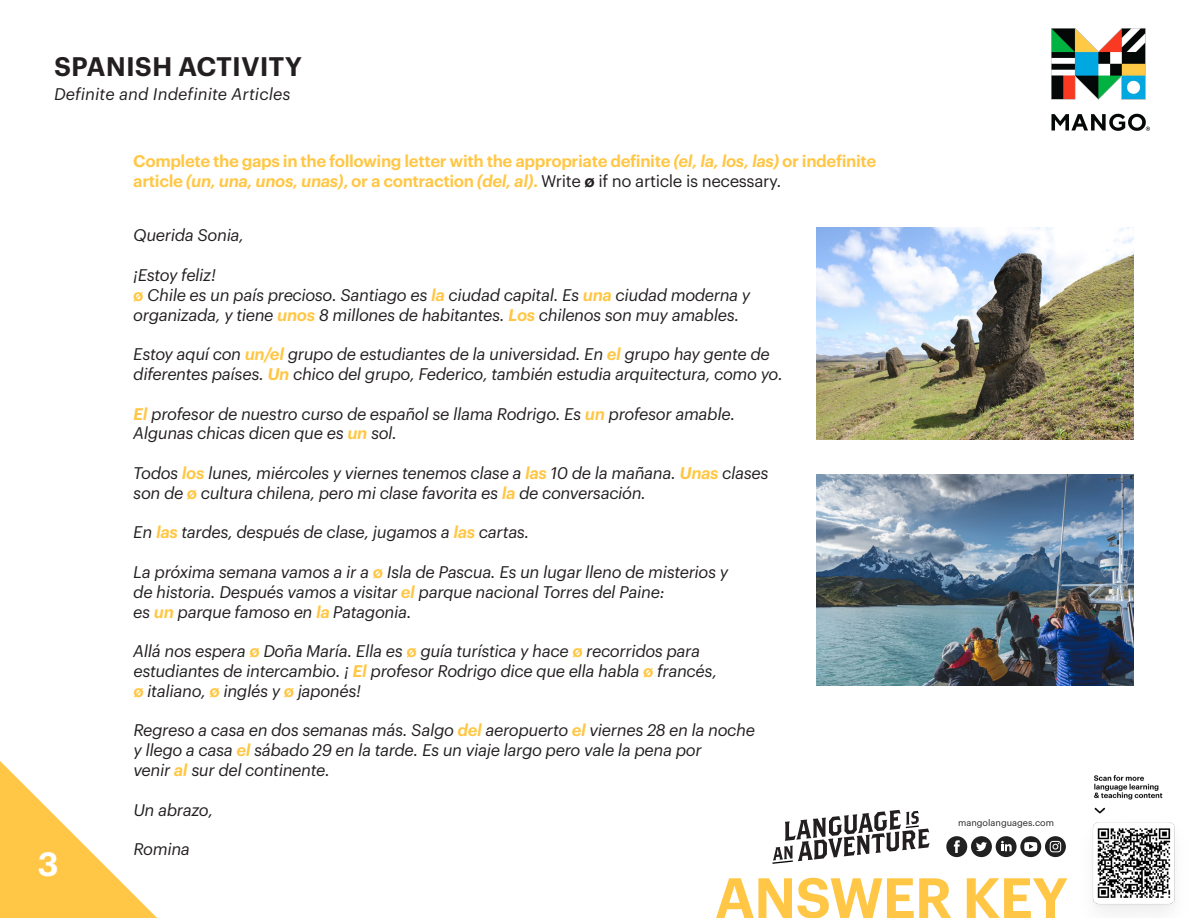
<style>
.page{position:relative;width:1188px;height:918px;background:#fff}
.page>*{position:absolute;margin:0;border:0;box-sizing:border-box;transform-origin:0 0}
.t1{font:600 55.5px "Graphik LCG";letter-spacing:-.025em;color:#ffc745}
.t2{font:600 33px "Graphik LCG";color:#fff}
.t3{font:600 26.25px "Graphik LCG";color:#231f20}
.t4{font:italic 16.5px/19.8px "Graphik LCG";letter-spacing:-.025em;color:#231f20}
.t5{font:600 16.5px/19.8px "Graphik LCG";letter-spacing:-.025em;color:#ffc745}
.t6{font:italic 16.5px "Graphik LCG";color:#231f20}
.t7{font:9px "Graphik LCG";color:#231f20}
.s1{font-style:italic}
.s2{font-weight:400;color:#231f20}
.s3{color:#231f20}
.s4{font-weight:600;font-style:normal;color:#ffc745}
.s5{font-weight:600;color:#ffc745}
</style>
<div class="page">
<div style="left:1020px;top:836px;width:21px;height:21px;background:#212121;border-radius:10px"></div>
<svg style="left:1024px;top:842px;width:13px;height:9px"></svg>
<div style="left:971px;top:836px;width:21px;height:21px;background:#212121;border-radius:10px"></div>
<svg style="left:976px;top:842px;width:11px;height:9px"></svg>
<div style="left:996px;top:836px;width:21px;height:21px;background:#212121;border-radius:10px"></div>
<svg style="left:1001px;top:841px;width:11px;height:10px"></svg>
<div style="left:946px;top:836px;width:21px;height:21px;background:#212121;border-radius:10px"></div>
<svg style="left:954px;top:840px;width:6px;height:13px"></svg>
<svg style="left:1045px;top:836px;width:21px;height:21px"></svg>
<svg style="left:1050px;top:841px;width:11px;height:11px"></svg>
<img style="left:816px;top:228px;width:318px;height:211px">
<img style="left:816px;top:474px;width:318px;height:211px">
<svg style="left:0;top:761px;width:157px;height:157px"></svg>
<svg style="left:773px;top:810px;width:157px;height:54px"></svg>
<img style="left:1092px;top:775px;width:83px;height:137px">
<img style="left:1052px;top:29px;width:98px;height:101px">
<h2 class="t3" style="left:54px;top:46px;width:250px">SPANISH ACTIVITY</h2>
<p class="t6" style="left:54px;top:81px;width:238px">Definite and Indefinite Articles</p>
<p class="t5" style="left:133px;top:150px;width:745px">Complete the gaps in the following letter with the appropriate definite <span class="s1">(el, la, los, las)</span> or indefinite article <span class="s1">(un, una, unos, unas)</span>, or a contraction <span class="s1">(del, al)</span>. <span class="s2">Write</span> <span class="s3">ø</span> <span class="s2">if no article is necessary.</span></p>
<p class="t4" style="left:133px;top:224px;width:112px">Querida Sonia,</p>
<p class="t4" style="left:133px;top:264px;width:619px">¡Estoy feliz!<br><span class="s4">ø</span> Chile es un país precioso. Santiago es <span class="s5">la</span> ciudad capital. Es <span class="s5">una</span> ciudad moderna y organizada, y tiene <span class="s5">unos</span> 8 millones de habitantes. <span class="s5">Los</span> chilenos son muy amables.</p>
<p class="t4" style="left:133px;top:343px;width:651px">Estoy aquí con <span class="s5">un/el</span> grupo de estudiantes de la universidad. En <span class="s5">el</span> grupo hay gente de diferentes países. <span class="s5">Un</span> chico del grupo, Federico, también estudia arquitectura, como yo.</p>
<p class="t4" style="left:133px;top:402px;width:603px"><span class="s5">El</span> profesor de nuestro curso de español se llama Rodrigo. Es <span class="s5">un</span> profesor amable.<br>Algunas chicas dicen que es <span class="s5">un</span> sol.</p>
<p class="t4" style="left:133px;top:462px;width:637px">Todos <span class="s5">los</span> lunes, miércoles y viernes tenemos clase a <span class="s5">las</span> 10 de la mañana. <span class="s5">Unas</span> clases son de <span class="s4">ø</span> cultura chilena, pero mi clase favorita es <span class="s5">la</span> de conversación.</p>
<p class="t4" style="left:133px;top:521px;width:398px">En <span class="s5">las</span> tardes, después de clase, jugamos a <span class="s5">las</span> cartas.</p>
<p class="t4" style="left:133px;top:561px;width:596px">La próxima semana vamos a ir a <span class="s4">ø</span> Isla de Pascua. Es un lugar lleno de misterios y de historia. Después vamos a visitar <span class="s5">el</span> parque nacional Torres del Paine:<br>es <span class="s5">un</span> parque famoso en <span class="s5">la</span> Patagonia.</p>
<p class="t4" style="left:133px;top:640px;width:585px">Allá nos espera <span class="s4">ø</span> Doña María. Ella es <span class="s4">ø</span> guía turística y hace <span class="s4">ø</span> recorridos para estudiantes de intercambio. ¡ <span class="s5">El</span> profesor Rodrigo dice que ella habla <span class="s4">ø</span> francés, <span class="s4">ø</span> italiano, <span class="s4">ø</span> inglés y <span class="s4">ø</span> japonés!</p>
<p class="t4" style="left:133px;top:719px;width:623px">Regreso a casa en dos semanas más. Salgo <span class="s5">del</span> aeropuerto <span class="s5">el</span> viernes 28 en la noche y llego a casa <span class="s5">el</span> sábado 29 en la tarde. Es un viaje largo pero vale la pena por<br>venir <span class="s5">al</span> sur del continente.</p>
<p class="t4" style="left:133px;top:798px;width:81px">Un abrazo,</p>
<p class="t7" style="left:958px;top:816px;width:98px">mangolanguages.com</p>
<p class="t2" style="left:37px;top:839px;width:23px">3</p>
<p class="t4" style="left:133px;top:838px;width:58px">Romina</p>
<p class="t1" style="left:715px;top:855px;width:355px">ANSWER KEY</p>
</div>
